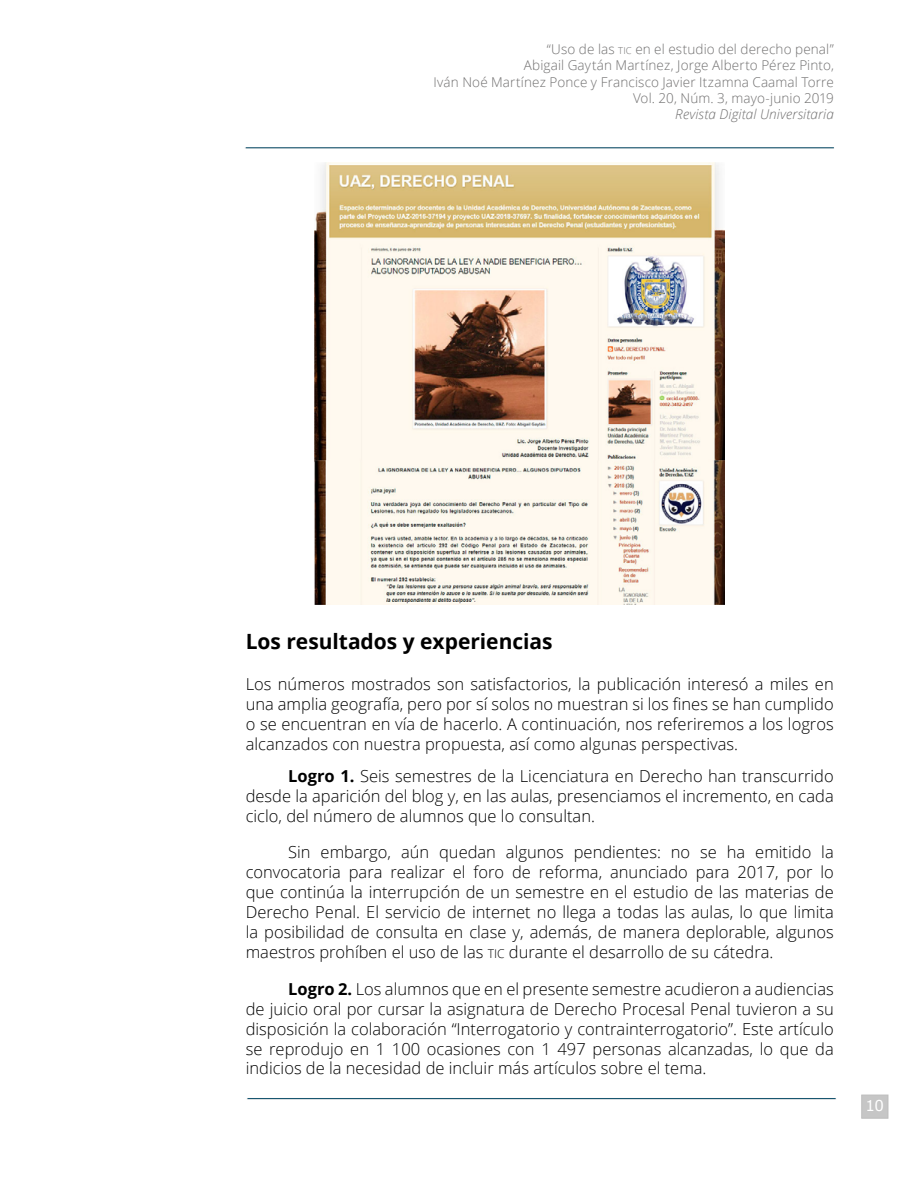
<style>
.page{position:relative;width:918px;height:1188px;background:#fff}
.page>*{position:absolute;margin:0;border:0;box-sizing:border-box;transform-origin:0 0}
.t1{font:700 21px "Open Sans";color:#000}
.t2{font:300 16.5px/19.8px "Open Sans";color:#000;text-align:justify}
.t3{font:15px "Verdana";color:#fff}
.t4{font:300 13.5px/16.2px "Open Sans";letter-spacing:.01em;color:#706f6f;text-align:right}
.t5{font:italic 300 13.5px "Open Sans";letter-spacing:.005em;color:#706f6f}
.s1{font-size:9.45px}
.s2{font-weight:700}
.s3{font-size:12.15px}
</style>
<div class="page">
<div style="left:861px;top:1095px;width:27px;height:24px;background:#c6c6c6"></div>
<hr style="left:244px;top:147px;width:591px;height:2px;background:#45768a">
<hr style="left:246px;top:148px;width:588px;height:1px;background:#064965">
<hr style="left:246px;top:1098px;width:591px;height:2px;background:#d9dee1">
<hr style="left:248px;top:1098px;width:588px;height:1px;background:#064965">
<img style="left:314px;top:162px;width:411px;height:442px">
<p class="t4" style="left:433px;top:41px;width:402px">“Uso de las <span class="s1">tic</span> en el estudio del derecho penal”<br>Abigail Gaytán Martínez, Jorge Alberto Pérez Pinto,<br>Iván Noé Martínez Ponce y Francisco Javier Itzamna Caamal Torre Vol. 20, Núm. 3, mayo-junio 2019</p>
<p class="t5" style="left:675px;top:105px;width:160px">Revista Digital Universitaria</p>
<p class="t1" style="left:246px;top:627px;width:308px">Los resultados y experiencias</p>
<p class="t2" style="left:246px;top:674px;width:590px">Los números mostrados son satisfactorios, la publicación interesó a miles en una amplia geografía, pero por sí solos no muestran si los fines se han cumplido o se encuentran en vía de hacerlo. A continuación, nos referiremos a los logros alcanzados con nuestra propuesta, así como algunas perspectivas.</p>
<p class="t2" style="left:246px;top:766px;width:590px;text-indent:43px"><span class="s2">Logro 1.</span> Seis semestres de la Licenciatura en Derecho han transcurrido desde la aparición del blog y, en las aulas, presenciamos el incremento, en cada ciclo, del número de alumnos que lo consultan.</p>
<p class="t2" style="left:246px;top:842px;width:590px;text-indent:43px">Sin embargo, aún quedan algunos pendientes: no se ha emitido la convocatoria para realizar el foro de reforma, anunciado para 2017, por lo que continúa la interrupción de un semestre en el estudio de las materias de Derecho Penal. El servicio de internet no llega a todas las aulas, lo que limita la posibilidad de consulta en clase y, además, de manera deplorable, algunos maestros prohíben el uso de las <span class="s3">tic</span> durante el desarrollo de su cátedra.</p>
<p class="t2" style="left:246px;top:979px;width:590px;text-indent:43px"><span class="s2">Logro 2.</span> Los alumnos que en el presente semestre acudieron a audiencias de juicio oral por cursar la asignatura de Derecho Procesal Penal tuvieron a su disposición la colaboración “Interrogatorio y contrainterrogatorio”. Este artículo se reprodujo en 1 100 ocasiones con 1 497 personas alcanzadas, lo que da indicios de la necesidad de incluir más artículos sobre el tema.</p>
<p class="t3" style="left:866px;top:1096px;width:20px">10</p>
</div>
